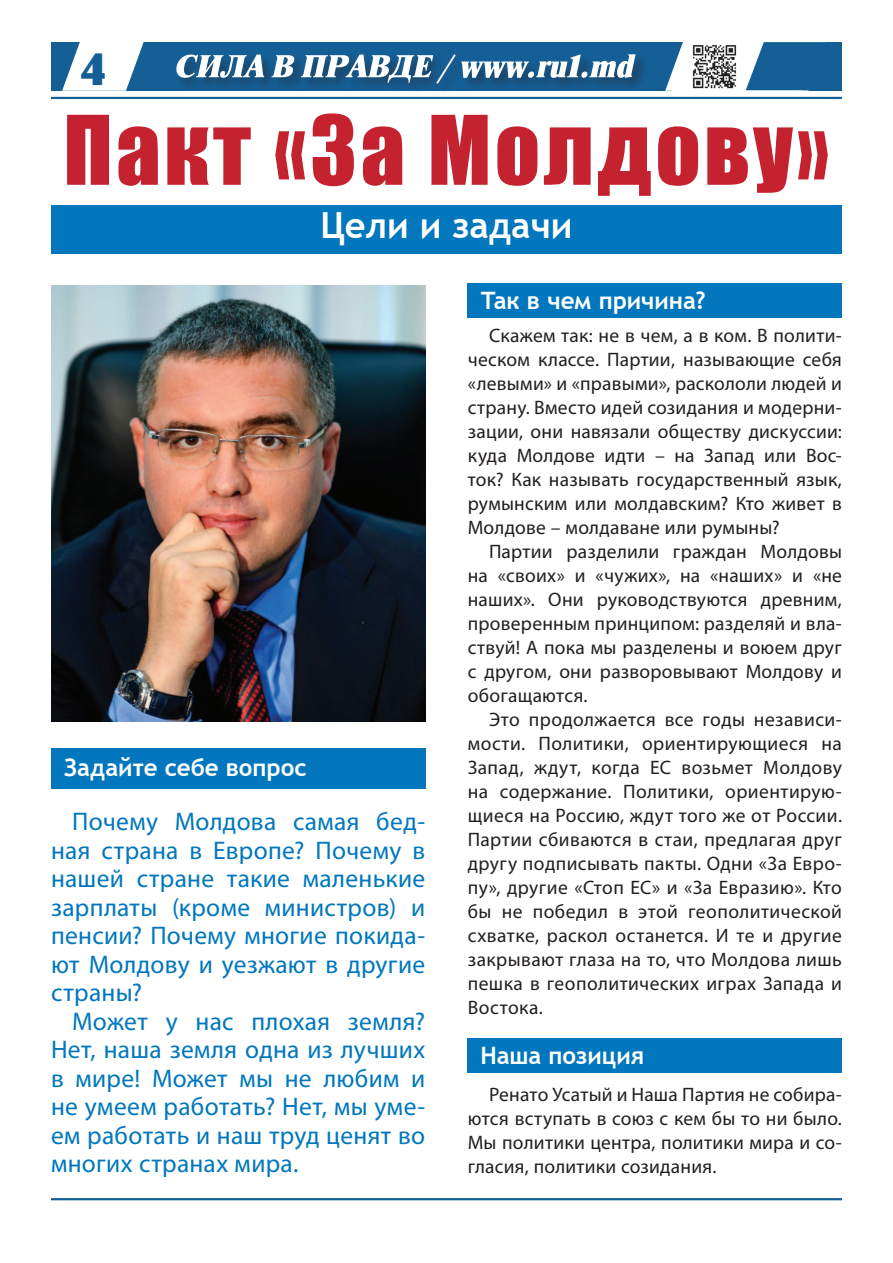
<style>
.page{position:relative;width:893px;height:1263px;background:#fff}
.page>*{position:absolute;margin:0;border:0;box-sizing:border-box;transform-origin:0 0}
.t1{font:88.5px "Impact";letter-spacing:.04em;color:#c52230}
.t2{font:45.15px "Newton X";color:#155f97}
.t3{font:700 36px "Trebuchet MS";color:#fff}
.t4{font:25.5px/28.5px "Myriad Pro";letter-spacing:.01em;color:#0277bd;text-align:justify}
.t5{font:700 24px "Trebuchet MS";color:#fff}
.t6{font:19.5px/24px "Myriad Pro";letter-spacing:.015em;color:#231f20;text-align:justify}
</style>
<div class="page">
<hr style="left:51px;top:1198px;width:791px;height:2px;background:#155f97">
<div style="left:51px;top:42px;width:791px;height:48px;background:#155f97"></div>
<svg style="left:62px;top:42px;width:83px;height:49px"></svg>
<hr style="left:51px;top:97px;width:791px;height:2px;background:#155f97">
<div style="left:175px;top:52px;width:474px;height:45px;background:#231f20;opacity:.45"></div>
<svg style="left:175px;top:54px;width:461px;height:30px"></svg>
<div style="left:468px;top:283px;width:374px;height:34px;background:#0277bd"></div>
<div style="left:468px;top:1038px;width:374px;height:34px;background:#0277bd"></div>
<div style="left:51px;top:748px;width:374px;height:41px;background:#0277bd"></div>
<div style="left:51px;top:205px;width:791px;height:49px;background:#0277bd"></div>
<svg style="left:665px;top:42px;width:177px;height:49px"></svg>
<img style="left:51px;top:286px;width:374px;height:435px">
<h2 class="t2" style="left:81px;top:41px;width:27px">4</h2>
<h1 class="t1" style="left:63px;top:81px;width:767px">Пакт «За Молдову»</h1>
<h3 class="t3" style="left:320px;top:203px;width:254px">Цели и задачи</h3>
<p class="t5" style="left:64px;top:753px;width:245px">Задайте себе вопрос</p>
<h3 class="t4" style="left:51px;top:807px;width:376px;text-indent:21px">Почему Молдова самая бед&shy;ная страна в Европе? Почему в нашей стране такие маленькие зарплаты (кроме министров) и пенсии? Почему многие покида&shy;ют Молдову и уезжают в другие страны?</h3>
<h3 class="t4" style="left:51px;top:1007px;width:376px;text-indent:21px">Может у нас плохая земля?<br>Нет, наша земля одна из лучших в мире! Может мы не любим и не умеем работать? Нет, мы уме&shy;ем работать и наш труд ценят во многих странах мира.</h3>
<p class="t5" style="left:480px;top:286px;width:226px">Так в чем причина?</p>
<p class="t6" style="left:468px;top:323px;width:376px;text-indent:21px">Скажем так: не в чем, а в ком. В полити&shy;ческом классе. Партии, называющие себя «левыми» и «правыми», раскололи людей и страну. Вместо идей созидания и модерни&shy;зации, они навязали обществу дискуссии: куда Молдове идти – на Запад или Вос&shy;ток? Как называть государственный язык, румынским или молдавским? Кто живет в Молдове – молдаване или румыны?</p>
<p class="t6" style="left:468px;top:539px;width:376px;text-indent:21px">Партии разделили граждан Молдовы на «своих» и «чужих», на «наших» и «не наших». Они руководствуются древним, проверенным принципом: разделяй и вла&shy;ствуй! А пока мы разделены и воюем друг с другом, они разворовывают Молдову и обогащаются.</p>
<p class="t6" style="left:468px;top:707px;width:376px;text-indent:21px">Это продолжается все годы независи&shy;мости. Политики, ориентирующиеся на Запад, ждут, когда ЕС возьмет Молдову на содержание. Политики, ориентирую&shy;щиеся на Россию, ждут того же от России.<br>Партии сбиваются в стаи, предлагая друг другу подписывать пакты. Одни «За Евро&shy;пу», другие «Стоп ЕС» и «За Евразию». Кто бы не победил в этой геополитической схватке, раскол останется. И те и другие закрывают глаза на то, что Молдова лишь пешка в геополитических играх Запада и Востока.</p>
<p class="t5" style="left:480px;top:1040px;width:165px">Наша позиция</p>
<p class="t6" style="left:468px;top:1082px;width:376px;text-indent:21px">Ренато Усатый и Наша партия не собира&shy;ются вступать в союз с кем бы то ни было.<br>Мы политики центра, политики мира и со&shy;гласия, политики созидания.</p>
</div>
